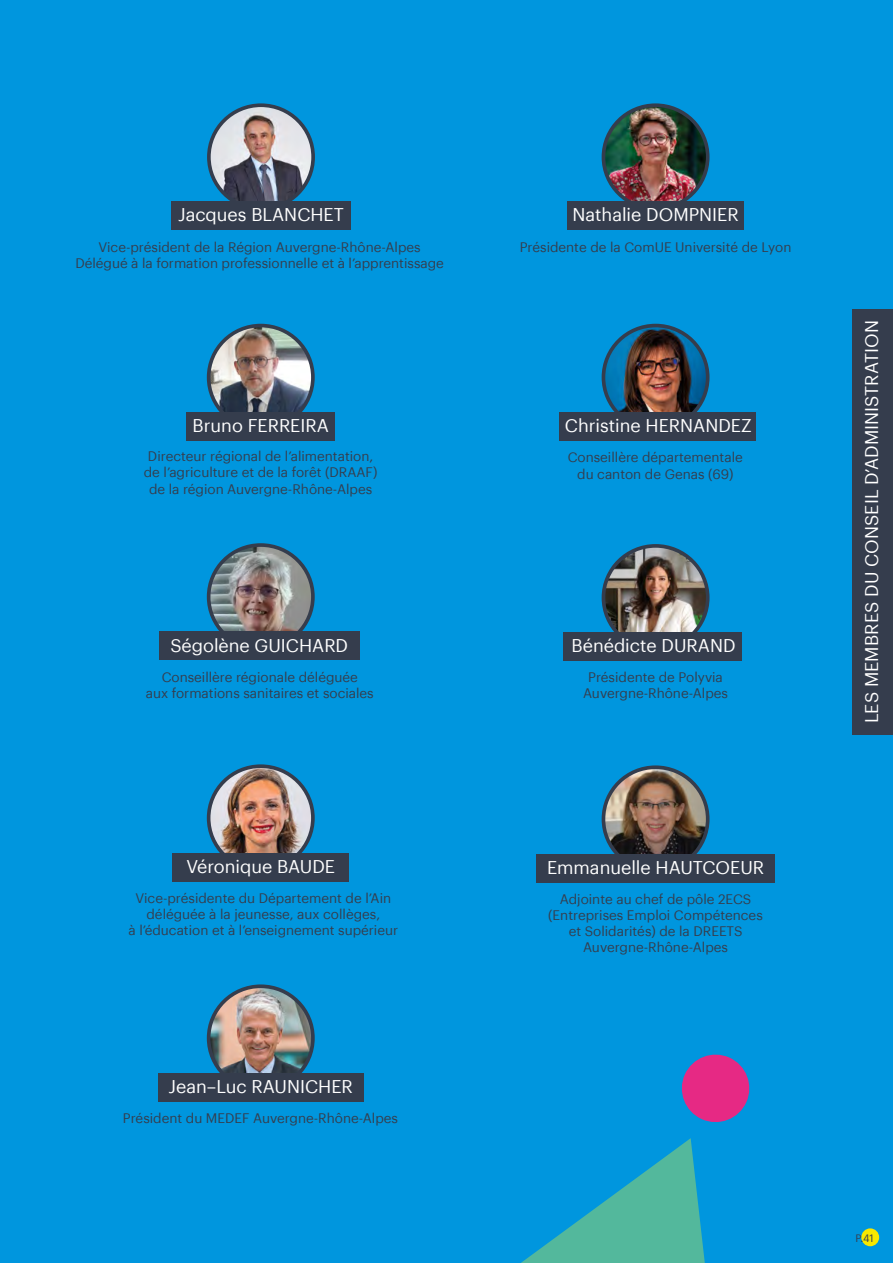
<style>
.page{position:relative;width:893px;height:1263px;background:#0096de}
.page>*{position:absolute;margin:0;border:0;box-sizing:border-box;transform-origin:0 0}
.t1{font:18px "Graphik";color:#fff}
.t2{font:13.5px/16.2px "Graphik";color:#353d4d;text-align:center}
.t3{font:10.5px "Graphik";color:#353d4d}
</style>
<div class="page">
<div style="left:853px;top:310px;width:40px;height:425px;background:#353d4d"></div>
<img style="left:603px;top:546px;width:105px;height:103px;border-radius:52px">
<div style="left:602px;top:544px;width:107px;height:107px;border:4px solid #353d4d;border-radius:50%"></div>
<img style="left:603px;top:105px;width:105px;height:104px;border-radius:52px">
<div style="left:602px;top:103px;width:107px;height:108px;border:4px solid #353d4d;border-radius:50%"></div>
<img style="left:603px;top:326px;width:105px;height:103px;border-radius:52px">
<div style="left:602px;top:324px;width:107px;height:107px;border:4px solid #353d4d;border-radius:50%"></div>
<div style="left:560px;top:412px;width:196px;height:28px;background:#353d4d"></div>
<div style="left:563px;top:632px;width:178px;height:29px;background:#353d4d"></div>
<div style="left:567px;top:201px;width:177px;height:29px;background:#353d4d"></div>
<img style="left:209px;top:766px;width:104px;height:104px;border-radius:52px">
<div style="left:207px;top:764px;width:108px;height:107px;border:4px solid #353d4d;border-radius:50%"></div>
<div style="left:172px;top:853px;width:177px;height:28px;background:#353d4d"></div>
<img style="left:603px;top:768px;width:105px;height:86px">
<div style="left:602px;top:765px;width:107px;height:108px;border:4px solid #353d4d;border-radius:50%"></div>
<div style="left:536px;top:854px;width:239px;height:28px;background:#353d4d"></div>
<img style="left:209px;top:986px;width:104px;height:104px;border-radius:52px">
<div style="left:207px;top:984px;width:108px;height:108px;border:4px solid #353d4d;border-radius:50%"></div>
<div style="left:158px;top:1073px;width:206px;height:28px;background:#353d4d"></div>
<img style="left:209px;top:105px;width:104px;height:104px;border-radius:52px">
<div style="left:207px;top:103px;width:108px;height:108px;border:4px solid #353d4d;border-radius:50%"></div>
<div style="left:171px;top:201px;width:179px;height:29px;background:#353d4d"></div>
<img style="left:209px;top:545px;width:104px;height:104px;border-radius:52px">
<div style="left:207px;top:543px;width:108px;height:107px;border:4px solid #353d4d;border-radius:50%"></div>
<div style="left:159px;top:631px;width:200px;height:29px;background:#353d4d"></div>
<img style="left:209px;top:326px;width:104px;height:103px;border-radius:52px">
<div style="left:207px;top:324px;width:108px;height:107px;border:4px solid #353d4d;border-radius:50%"></div>
<div style="left:187px;top:412px;width:148px;height:28px;background:#353d4d"></div>
<svg style="left:681px;top:1054px;width:69px;height:68px"></svg>
<div style="left:861px;top:1228px;width:18px;height:18px;background:#f8e800;border-radius:50%"></div>
<svg style="left:521px;top:1138px;width:184px;height:125px"></svg>
<h1 class="t1" style="left:178px;top:201px;width:167px">Jacques BLANCHET</h1>
<p class="t2" style="left:75px;top:237px;width:370px">Vice-président de la Région Auvergne-Rhône-Alpes<br>Délégué à la formation professionnelle et à l’apprentissage</p>
<h1 class="t1" style="left:193px;top:412px;width:138px">Bruno FERREIRA</h1>
<p class="t2" style="left:144px;top:447px;width:235px">Directeur régional de l’alimentation, de l’agriculture et de la forêt (DRAAF) de la région Auvergne-Rhône-Alpes</p>
<h1 class="t1" style="left:170px;top:631px;width:179px">Ségolène GUICHARD</h1>
<p class="t2" style="left:146px;top:668px;width:229px">Conseillère régionale déléguée<br>aux formations sanitaires et sociales</p>
<h1 class="t1" style="left:186px;top:853px;width:150px">Véronique BAUDE</h1>
<p class="t2" style="left:129px;top:889px;width:271px">Vice-présidente du Département de l’Ain déléguée à la jeunesse, aux collèges,<br>à l’éducation et à l’enseignement supérieur</p>
<h1 class="t1" style="left:169px;top:1073px;width:186px">Jean–Luc RAUNICHER</h1>
<p class="t2" style="left:123px;top:1109px;width:277px">Président du MEDEF Auvergne-Rhône-Alpes</p>
<h1 class="t1" style="left:572px;top:201px;width:168px">Nathalie DOMPNIER</h1>
<p class="t2" style="left:520px;top:237px;width:273px">Présidente de la ComUE Université de Lyon</p>
<h1 class="t1" style="left:565px;top:412px;width:188px">Christine HERNANDEZ</h1>
<p class="t2" style="left:568px;top:448px;width:177px">Conseillère départementale du canton de Genas (69)</p>
<h1 class="t1" style="left:572px;top:632px;width:165px">Bénédicte DURAND</h1>
<p class="t2" style="left:583px;top:667px;width:146px">Présidente de Polyvia<br>Auvergne-Rhône-Alpes</p>
<h1 class="t1" style="left:547px;top:854px;width:219px">Emmanuelle HAUTCOEUR</h1>
<p class="t2" style="left:548px;top:890px;width:216px">Adjointe au chef de pôle 2ECS (Entreprises Emploi Compétences et Solidarités) de la DREETS<br>Auvergne-Rhône-Alpes</p>
<h1 class="t1" style="left:858px;top:723px;width:404px;rotate:-90deg">LES MEMBRES DU CONSEIL D’ADMINISTRATION</h1>
<p class="t3" style="left:855px;top:1231px;width:20px">P.41</p>
</div>
